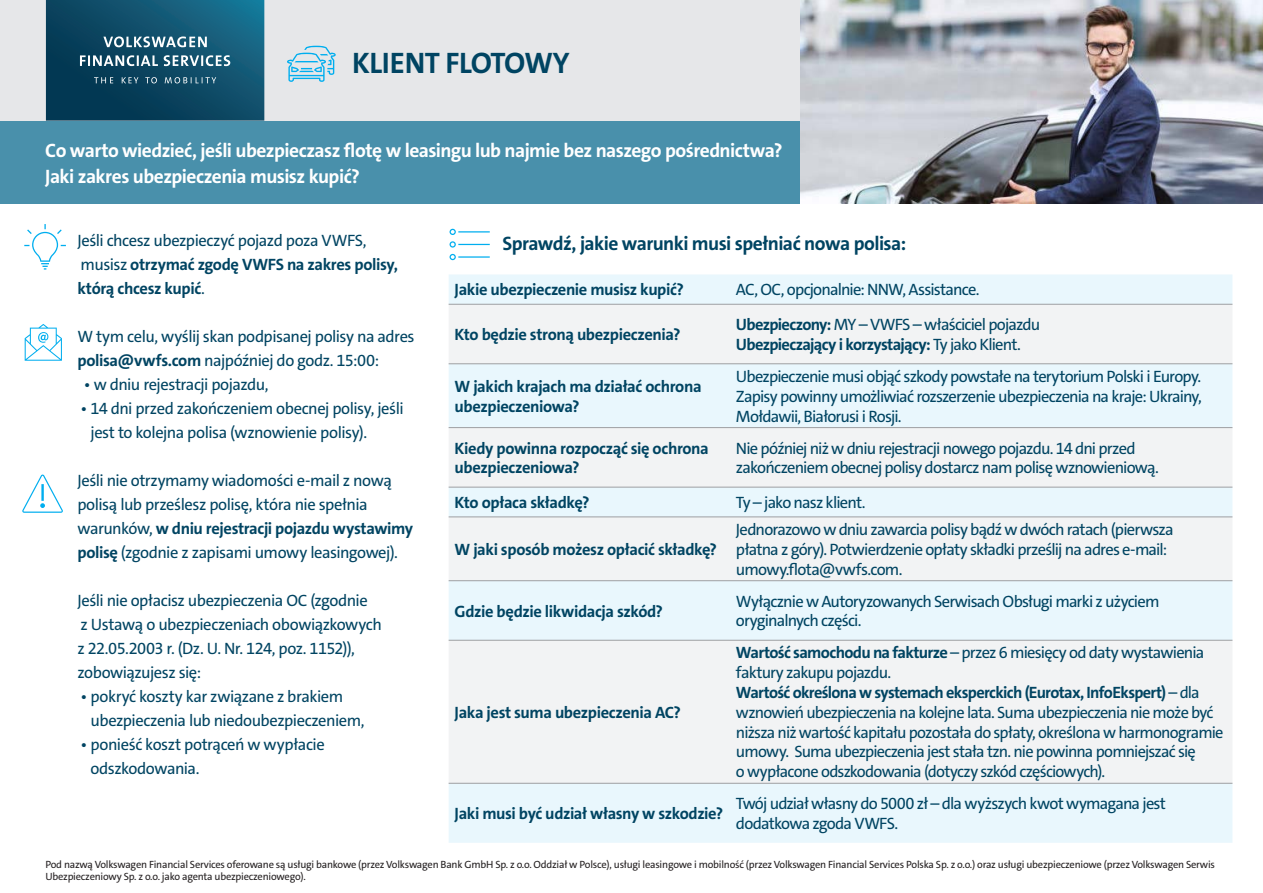
<style>
.page{position:relative;width:1263px;height:893px;background:#fff}
.page>*{position:absolute;margin:0;border:0;box-sizing:border-box;transform-origin:0 0}
.t1{font:700 29.85px "The Sans C4 s";letter-spacing:-.015em;color:#004462}
.t2{font:700 19.5px "VWAG The Sans";letter-spacing:-.03em;color:#fff}
.t3{font:700 19.5px "VWAG The Sans";letter-spacing:-.03em;color:#004462}
.t4{font:16.5px/19.8px "VWAG The Sans";letter-spacing:-.045em;color:#004462}
.t5{font:700 16.5px/24px "VWAG The Sans";letter-spacing:-.025em;color:#004462}
.t6{font:700 16.5px "VWAG The Sans";letter-spacing:-.045em;color:#004462}
.t7{font:10.5px/12.6px "The Sans C4 s";letter-spacing:-.02em;color:#231f20}
.s1{font-weight:400}
.s2{font-weight:700}
</style>
<div class="page">
<div style="left:0;top:119px;width:801px;height:85px;background:#4990ab"></div>
<div style="left:0;top:0;width:926px;height:120px;background:#e6e7e9"></div>
<img style="left:800px;top:0;width:463px;height:203px">
<svg style="left:46px;top:0;width:218px;height:121px;background:#19546e"></svg>
<svg style="left:287px;top:46px;width:49px;height:36px"></svg>
<svg style="left:24px;top:224px;width:42px;height:46px"></svg>
<svg style="left:449px;top:229px;width:41px;height:31px"></svg>
<svg style="left:25px;top:324px;width:37px;height:37px"></svg>
<div style="left:449px;top:274px;width:783px;height:569px;background:#e9f7fd"></div>
<svg style="left:449px;top:305px;width:783px;height:478px;fill:#f2f3f4"></svg>
<hr style="left:449px;top:304px;width:281px;height:1px;background:#9d9fa2">
<hr style="left:730px;top:304px;width:502px;height:1px;background:#9d9fa2">
<hr style="left:449px;top:363px;width:281px;height:1px;background:#9d9fa2">
<hr style="left:730px;top:363px;width:502px;height:1px;background:#9d9fa2">
<hr style="left:449px;top:427px;width:281px;height:1px;background:#9d9fa2">
<hr style="left:730px;top:427px;width:502px;height:1px;background:#9d9fa2">
<hr style="left:449px;top:487px;width:281px;height:1px;background:#9d9fa2">
<hr style="left:730px;top:487px;width:502px;height:1px;background:#9d9fa2">
<hr style="left:449px;top:516px;width:281px;height:1px;background:#9d9fa2">
<hr style="left:730px;top:516px;width:502px;height:1px;background:#9d9fa2">
<hr style="left:449px;top:580px;width:281px;height:1px;background:#9d9fa2">
<hr style="left:730px;top:580px;width:502px;height:1px;background:#9d9fa2">
<hr style="left:449px;top:640px;width:281px;height:1px;background:#9d9fa2">
<hr style="left:730px;top:640px;width:502px;height:1px;background:#9d9fa2">
<hr style="left:449px;top:783px;width:281px;height:1px;background:#9d9fa2">
<hr style="left:730px;top:783px;width:502px;height:1px;background:#9d9fa2">
<svg style="left:22px;top:475px;width:41px;height:38px"></svg>
<p class="t1" style="left:352px;top:44px;width:219px">KLIENT FLOTOWY</p>
<p class="t2" style="left:45px;top:137px;width:739px">Co warto wiedzieć, jeśli ubezpieczasz flotę w leasingu lub najmie bez naszego pośrednictwa?</p>
<p class="t2" style="left:45px;top:164px;width:316px">Jaki zakres ubezpieczenia musisz kupić?</p>
<p class="t5" style="left:77px;top:229px;width:322px"><span class="s1">Jeśli chcesz ubezpieczyć pojazd poza VWFS, musisz</span> otrzymać zgodę VWFS na zakres polisy, którą chcesz kupić<span class="s1">.</span></p>
<p class="t4" style="left:77px;top:325px;width:339px;line-height:24px">W tym celu, wyślij skan podpisanej polisy na adres <span class="s2">polisa@vwfs.com</span> najpóźniej do godz. 15:00:</p>
<p class="t4" style="left:84px;top:375px;width:186px">• w dniu rejestracji pojazdu,</p>
<p class="t4" style="left:91px;top:397px;width:315px;line-height:24px;text-indent:-10px">• 14 dni przed zakończeniem obecnej polisy, jeśli jest to kolejna polisa (wznowienie polisy).</p>
<p class="t4" style="left:77px;top:469px;width:337px;line-height:24px">Jeśli nie otrzymamy wiadomości e-mail z nową polisą lub prześlesz polisę, która nie spełnia warunków, <span class="s2">w dniu rejestracji pojazdu wystawimy polisę</span> (zgodnie z zapisami umowy leasingowej).</p>
<p class="t4" style="left:77px;top:589px;width:306px;line-height:24px">Jeśli nie opłacisz ubezpieczenia OC (zgodnie<br>z Ustawą o ubezpieczeniach obowiązkowych z 22.05.2003 r. (Dz. U. Nr. 124, poz. 1152)), zobowiązujesz się:</p>
<p class="t4" style="left:91px;top:685px;width:276px;line-height:24px;text-indent:-10px">• pokryć koszty kar związane z brakiem ubezpieczenia lub niedoubezpieczeniem,</p>
<p class="t4" style="left:91px;top:733px;width:236px;line-height:24px;text-indent:-10px">• ponieść koszt potrąceń w wypłacie odszkodowania.</p>
<p class="t3" style="left:503px;top:231px;width:405px">Sprawdź, jakie warunki musi spełniać nowa polisa:</p>
<p class="t5" style="left:455px;top:278px;width:231px">Jakie ubezpieczenie musisz kupić?</p>
<p class="t4" style="left:736px;top:280px;width:245px">AC, OC, opcjonalnie: NNW, Assistance.</p>
<p class="t5" style="left:455px;top:323px;width:227px">Kto będzie stroną ubezpieczenia?</p>
<p class="t4" style="left:736px;top:315px;width:306px"><span class="s2">Ubezpieczony:</span> MY – VWFS – właściciel pojazdu</p>
<p class="t6" style="left:736px;top:334px;width:286px">Ubezpieczający i korzystający: <span class="s1">Ty jako Klient.</span></p>
<p class="t5" style="left:455px;top:377px;width:248px;line-height:19.8px">W jakich krajach ma działać ochrona ubezpieczeniowa?</p>
<p class="t4" style="left:736px;top:367px;width:467px;text-align:justify">Ubezpieczenie musi objąć szkody powstałe na terytorium Polski i Europy.<br>Zapisy powinny umożliwiać rozszerzenie ubezpieczenia na kraje: Ukrainy, Mołdawii, Białorusi i Rosji.</p>
<p class="t5" style="left:455px;top:438px;width:256px;line-height:19.8px">Kiedy powinna rozpocząć się ochrona ubezpieczeniowa?</p>
<p class="t4" style="left:736px;top:438px;width:424px">Nie później niż w dniu rejestracji nowego pojazdu. 14 dni przed zakończeniem obecnej polisy dostarcz nam polisę wznowieniową.</p>
<p class="t5" style="left:455px;top:491px;width:136px">Kto opłaca składkę?</p>
<p class="t4" style="left:736px;top:493px;width:131px">Ty – jako nasz klient.</p>
<p class="t5" style="left:455px;top:537px;width:264px">W jaki sposób możesz opłacić składkę?</p>
<p class="t4" style="left:736px;top:520px;width:439px">Jednorazowo w dniu zawarcia polisy bądź w dwóch ratach (pierwsza płatna z góry). Potwierdzenie opłaty składki prześlij na adres e-mail: umowy.flota@vwfs.com.</p>
<p class="t5" style="left:455px;top:599px;width:210px">Gdzie będzie likwidacja szkód?</p>
<p class="t4" style="left:736px;top:591px;width:425px">Wyłącznie w Autoryzowanych Serwisach Obsługi marki z użyciem oryginalnych części.</p>
<p class="t5" style="left:455px;top:700px;width:228px">Jaka jest suma ubezpieczenia AC?</p>
<p class="t4" style="left:736px;top:643px;width:470px"><span class="s2">Wartość samochodu na fakturze</span> – przez 6 miesięcy od daty wystawienia faktury zakupu pojazdu.</p>
<p class="t4" style="left:736px;top:683px;width:489px"><span class="s2">Wartość określona w systemach eksperckich (Eurotax, InfoEkspert)</span> – dla wznowień ubezpieczenia na kolejne lata. Suma ubezpieczenia nie może być niższa niż wartość kapitału pozostała do spłaty, określona w harmonogramie umowy. Suma ubezpieczenia jest stała tzn. nie powinna pomniejszać się<br>o wypłacone odszkodowania (dotyczy szkód częściowych).</p>
<p class="t5" style="left:455px;top:802px;width:270px">Jaki musi być udział własny w szkodzie?</p>
<p class="t4" style="left:736px;top:794px;width:432px">Twój udział własny do 5000 zł – dla wyższych kwot wymagana jest dodatkowa zgoda VWFS.</p>
<p class="t7" style="left:45px;top:858px;width:1171px">Pod nazwą Volkswagen Financial Services oferowane są usługi bankowe (przez Volkswagen Bank GmbH Sp. z o.o. Oddział w Polsce), usługi leasingowe i mobilność (przez Volkswagen Financial Services Polska Sp. z o.o.) oraz usługi ubezpieczeniowe (przez Volkswagen Serwis<br>Ubezpieczeniowy Sp. z o.o. jako agenta ubezpieczeniowego).</p>
</div>
